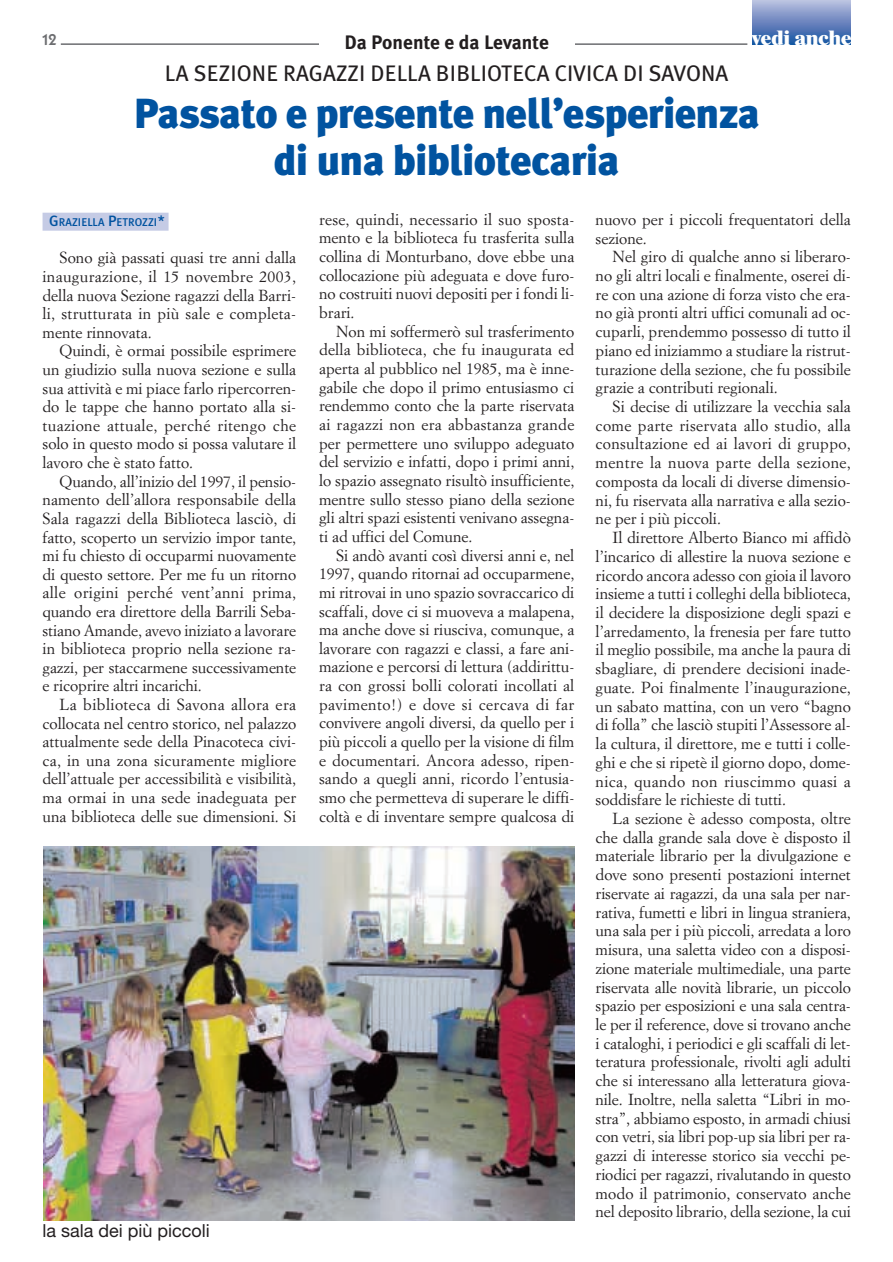
<style>
.page{position:relative;width:893px;height:1262px;background:#fff}
.page>*{position:absolute;margin:0;border:0;box-sizing:border-box;transform-origin:0 0}
.t1{font:900 42px/46.5px "Meta Plus";letter-spacing:-.015em;color:#0153a0;text-align:center}
.t2{font:22.5px "Meta Plus";color:#231f20}
.t3{font:800 20.25px "Times";letter-spacing:-.01em;color:#fff;scale:1.08 1}
.t4{font:700 19.5px "Meta Plus";color:#231f20}
.t5{font:18px "Helvetica Neue";color:#231f20}
.t6{font:800 18px "Kabel";color:#6c6d70}
.t7{font:15.75px/18.6px "Simoncini Garamond";color:#231f20;text-align:justify}
.t8{font:500 11.25px "Meta Plus";color:#0153a0}
.s1{font-size:15px}
</style>
<div class="page">
<hr style="left:752px;top:44px;width:98px;height:1px;background:#1357a3">
<hr style="left:752px;top:43px;width:98px;height:1px;background:#1258a3">
<hr style="left:752px;top:42px;width:98px;height:1px;background:#1c5aa4">
<hr style="left:752px;top:41px;width:98px;height:1px;background:#205ca6">
<hr style="left:752px;top:40px;width:98px;height:1px;background:#235ea7">
<hr style="left:752px;top:39px;width:98px;height:1px;background:#2660a9">
<hr style="left:752px;top:38px;width:98px;height:1px;background:#2a62aa">
<hr style="left:752px;top:37px;width:98px;height:1px;background:#2c63ab">
<hr style="left:752px;top:36px;width:98px;height:1px;background:#2e65ac">
<hr style="left:752px;top:35px;width:98px;height:1px;background:#3768ae">
<hr style="left:752px;top:34px;width:98px;height:1px;background:#3d6aaf">
<hr style="left:752px;top:33px;width:98px;height:1px;background:#3c6aaf">
<hr style="left:752px;top:32px;width:98px;height:1px;background:#446cb0">
<hr style="left:752px;top:31px;width:98px;height:1px;background:#4b6fb2">
<hr style="left:752px;top:30px;width:98px;height:1px;background:#4e71b3">
<hr style="left:752px;top:29px;width:98px;height:1px;background:#5273b4">
<hr style="left:752px;top:28px;width:98px;height:1px;background:#5676b6">
<hr style="left:752px;top:27px;width:98px;height:1px;background:#5978b8">
<hr style="left:752px;top:26px;width:98px;height:1px;background:#5c7ab9">
<hr style="left:752px;top:25px;width:98px;height:1px;background:#627cba">
<hr style="left:752px;top:24px;width:98px;height:1px;background:#657fbb">
<hr style="left:752px;top:23px;width:98px;height:1px;background:#6781bd">
<hr style="left:752px;top:22px;width:98px;height:1px;background:#6c84bf">
<hr style="left:752px;top:21px;width:98px;height:1px;background:#6f86c0">
<hr style="left:752px;top:20px;width:98px;height:1px;background:#7188c0">
<hr style="left:752px;top:19px;width:98px;height:1px;background:#768bc3">
<hr style="left:752px;top:18px;width:98px;height:1px;background:#798ec4">
<hr style="left:752px;top:17px;width:98px;height:1px;background:#7c91c6">
<hr style="left:752px;top:16px;width:98px;height:1px;background:#8194c8">
<hr style="left:752px;top:15px;width:98px;height:1px;background:#8497c9">
<hr style="left:752px;top:14px;width:98px;height:1px;background:#8799cb">
<hr style="left:752px;top:13px;width:98px;height:1px;background:#8a9ccc">
<hr style="left:752px;top:12px;width:98px;height:1px;background:#8e9fce">
<hr style="left:752px;top:11px;width:98px;height:1px;background:#92a2d0">
<hr style="left:752px;top:10px;width:98px;height:1px;background:#96a5d1">
<hr style="left:752px;top:9px;width:98px;height:1px;background:#9aa9d3">
<hr style="left:752px;top:8px;width:98px;height:1px;background:#9facd5">
<hr style="left:752px;top:7px;width:98px;height:1px;background:#a2afd6">
<hr style="left:752px;top:6px;width:98px;height:1px;background:#a6b2d8">
<hr style="left:752px;top:5px;width:98px;height:1px;background:#aab6da">
<hr style="left:752px;top:4px;width:98px;height:1px;background:#aeb9dc">
<hr style="left:752px;top:3px;width:98px;height:1px;background:#b3bddd">
<hr style="left:752px;top:2px;width:98px;height:1px;background:#b6bfde">
<hr style="left:752px;top:1px;width:98px;height:1px;background:#bac3e0">
<hr style="left:752px;top:0;width:98px;height:1px;background:#c0c8e3">
<hr style="left:61px;top:43px;width:686px;height:2px;background:#6c6d70">
<div style="left:43px;top:213px;width:125px;height:18px;background:#c5cbe5"></div>
<img style="left:44px;top:846px;width:530px;height:374px">
<div style="left:319px;top:33px;width:255px;height:21px;background:#fff"></div>
<p class="t6" style="left:43px;top:32px;width:15px">12</p>
<p class="t3" style="left:751px;top:30px;width:94px">vedi anche</p>
<p class="t4" style="left:344px;top:35px;width:206px">Da Ponente e da Levante</p>
<h2 class="t2" style="left:165px;top:66px;width:565px">LA SEZIONE RAGAZZI DELLA BIBLIOTECA CIVICA DI SAVONA</h2>
<h1 class="t1" style="left:133px;top:95px;width:628px">Passato e presente nell’esperienza di una bibliotecaria</h1>
<p class="t8" style="left:49px;top:219px;width:117px"><span class="s1">G</span>RAZIELLA <span class="s1">P</span>ETROZZI<span class="s1">*</span></p>
<p class="t7" style="left:43px;top:250px;width:255px;text-indent:17px">Sono già passati quasi tre anni dalla inaugurazione, il 15 novembre 2003, della nuova Sezione ragazzi della Barri&shy;li, strutturata in più sale e completa&shy;mente rinnovata.</p>
<p class="t7" style="left:43px;top:343px;width:255px;text-indent:17px">Quindi, è ormai possibile esprimere un giudizio sulla nuova sezione e sulla sua attività e mi piace farlo ripercorren&shy;do le tappe che hanno portato alla si&shy;tuazione attuale, perché ritengo che solo in questo modo si possa valutare il lavoro che è stato fatto.</p>
<p class="t7" style="left:43px;top:473px;width:255px;text-indent:17px">Quando, all’inizio del 1997, il pensio&shy;namento dell’allora responsabile della Sala ragazzi della Biblioteca lasciò, di fatto, scoperto un servizio impor tante, mi fu chiesto di occuparmi nuovamente di questo settore. Per me fu un ritorno alle origini perché vent’anni prima, quando era direttore della Barrili Seba&shy;stiano Amande, avevo iniziato a lavorare in biblioteca proprio nella sezione ra&shy;gazzi, per staccarmene successivamente e ricoprire altri incarichi.</p>
<p class="t7" style="left:43px;top:696px;width:255px;text-indent:17px">La biblioteca di Savona allora era collocata nel centro storico, nel palazzo attualmente sede della Pinacoteca civi&shy;ca, in una zona sicuramente migliore dell’attuale per accessibilità e visibilità, ma ormai in una sede inadeguata per una biblioteca delle sue dimensioni. Si</p>
<p class="t5" style="left:43px;top:1224px;width:169px">la sala dei più piccoli</p>
<p class="t7" style="left:319px;top:211px;width:257px">rese, quindi, necessario il suo sposta&shy;mento e la biblioteca fu trasferita sulla collina di Monturbano, dove ebbe una collocazione più adeguata e dove furo&shy;no costruiti nuovi depositi per i fondi li&shy;brari.</p>
<p class="t7" style="left:319px;top:323px;width:257px;text-indent:17px">Non mi soffermerò sul trasferimento della biblioteca, che fu inaugurata ed aperta al pubblico nel 1985, ma è inne&shy;gabile che dopo il primo entusiasmo ci rendemmo conto che la parte riservata ai ragazzi non era abbastanza grande per permettere uno sviluppo adeguato del servizio e infatti, dopo i primi anni, lo spazio assegnato risultò insufficiente, mentre sullo stesso piano della sezione gli altri spazi esistenti venivano assegna&shy;ti ad uffici del Comune.</p>
<p class="t7" style="left:319px;top:547px;width:257px;text-indent:17px">Si andò avanti così diversi anni e, nel 1997, quando ritornai ad occuparmene, mi ritrovai in uno spazio sovraccarico di scaffali, dove ci si muoveva a malapena, ma anche dove si riusciva, comunque, a lavorare con ragazzi e classi, a fare ani&shy;mazione e percorsi di lettura (addirittu&shy;ra con grossi bolli colorati incollati al pavimento!) e dove si cercava di far convivere angoli diversi, da quello per i più piccoli a quello per la visione di film e documentari. Ancora adesso, ripen&shy;sando a quegli anni, ricordo l’entusia&shy;smo che permetteva di superare le diffi&shy;coltà e di inventare sempre qualcosa di</p>
<p class="t7" style="left:595px;top:211px;width:257px">nuovo per i piccoli frequentatori della sezione.</p>
<p class="t7" style="left:595px;top:248px;width:257px;text-indent:17px">Nel giro di qualche anno si liberaro&shy;no gli altri locali e finalmente, oserei di&shy;re con una azione di forza visto che era&shy;no già pronti altri uffici comunali ad oc&shy;cuparli, prendemmo possesso di tutto il piano ed iniziammo a studiare la ristrut&shy;turazione della sezione, che fu possibile grazie a contributi regionali.</p>
<p class="t7" style="left:595px;top:398px;width:257px;text-indent:17px">Si decise di utilizzare la vecchia sala come parte riservata allo studio, alla consultazione ed ai lavori di gruppo, mentre la nuova parte della sezione, composta da locali di diverse dimensio&shy;ni, fu riservata alla narrativa e alla sezio&shy;ne per i più piccoli.</p>
<p class="t7" style="left:595px;top:529px;width:257px;text-indent:17px">Il direttore Alberto Bianco mi affidò l’incarico di allestire la nuova sezione e ricordo ancora adesso con gioia il lavoro insieme a tutti i colleghi della biblioteca, il decidere la disposizione degli spazi e l’arredamento, la frenesia per fare tutto il meglio possibile, ma anche la paura di sbagliare, di prendere decisioni inade&shy;guate. Poi finalmente l’inaugurazione, un sabato mattina, con un vero “bagno di folla” che lasciò stupiti l’Assessore al&shy;la cultura, il direttore, me e tutti i colle&shy;ghi e che si ripetè il giorno dopo, dome&shy;nica, quando non riuscimmo quasi a soddisfare le richieste di tutti.</p>
<p class="t7" style="left:595px;top:810px;width:257px;text-indent:17px">La sezione è adesso composta, oltre che dalla grande sala dove è disposto il materiale librario per la divulgazione e dove sono presenti postazioni internet riservate ai ragazzi, da una sala per nar&shy;rativa, fumetti e libri in lingua straniera, una sala per i più piccoli, arredata a loro misura, una saletta video con a disposi&shy;zione materiale multimediale, una parte riservata alle novità librarie, un piccolo spazio per esposizioni e una sala centra&shy;le per il reference, dove si trovano anche i cataloghi, i periodici e gli scaffali di let&shy;teratura professionale, rivolti agli adulti che si interessano alla letteratura giova&shy;nile. Inoltre, nella saletta “Libri in mo&shy;stra”, abbiamo esposto, in armadi chiusi con vetri, sia libri pop-up sia libri per ra&shy;gazzi di interesse storico sia vecchi pe&shy;riodici per ragazzi, rivalutando in questo modo il patrimonio, conservato anche nel deposito librario, della sezione, la cui</p>
</div>
